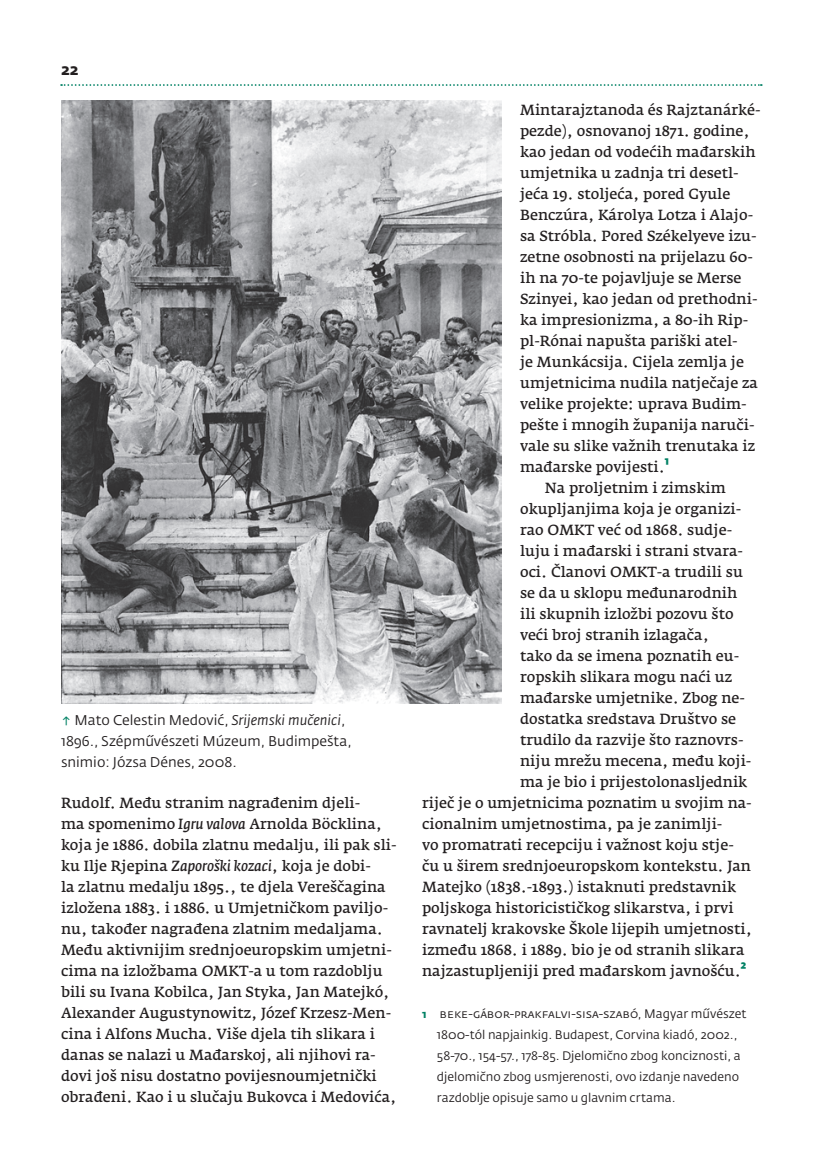
<style>
.page{position:relative;width:820px;height:1167px;background:#fff}
.page>*{position:absolute;margin:0;border:0;box-sizing:border-box;transform-origin:0 0}
.t1{font:700 15.75px "Fedra Sans Std";color:#231f20}
.t2{font:600 14.53px/21px "Fedra Serif A Std";color:#231f20}
.t3{font:14px/21px "Fedra Sans Std";color:#231f20}
.t4{font:12.25px/21px "Fedra Sans Std";color:#231f20}
.s1{color:#008164}
.s2{font-style:italic}
.s3{font-family:"Fedra Sans Std";font-weight:700;font-size:17.5px;color:#008164}
.s4{font-weight:700;font-size:11.03px;color:#008164}
</style>
<div class="page">
<svg style="left:61px;top:84px;width:700px;height:2px"></svg>
<img style="left:61px;top:101px;width:440px;height:602px">
<p class="t1" style="left:61px;top:60px;width:19px">22</p>
<p class="t3" style="left:61px;top:709px;width:292px"><span class="s1">↑</span> Mato Celestin Medović, <span class="s2">Srijemski mučenici</span>,<br>1896., Szépművészeti Múzeum, Budimpešta, snimio: Józsa Dénes, 2008.</p>
<p class="t2" style="left:61px;top:793px;width:337px">Rudolf. Među stranim nagrađenim djeli-<br>ma spomenimo <span class="s2">Igru valova</span> Arnolda Böcklina, koja je 1886. dobila zlatnu medalju, ili pak sli&shy;ku Ilje Rjepina <span class="s2">Zaporoški kozaci</span>, koja je dobi-<br>la zlatnu medalju 1895., te djela Vereščagina izložena 1883. i 1886. u Umjetničkom paviljo&shy;nu, također nagrađena zlatnim medaljama.<br>Među aktivnijim srednjoeuropskim umjetni&shy;cima na izložbama OMKT-a u tom razdoblju bili su Ivana Kobilca, Jan Styka, Jan Matejkó, Alexander Augustynowitz, Józef Krzesz-Men&shy;cina i Alfons Mucha. Više djela tih slikara i danas se nalazi u Mađarskoj, ali njihovi ra&shy;dovi još nisu dostatno povijesnoumjetnički obrađeni. Kao i u slučaju Bukovca i Medovića,</p>
<p class="t2" style="left:520px;top:100px;width:242px">Mintarajztanoda és Rajztanárké-</p>
<p class="t2" style="left:520px;top:121px;width:231px">pezde), osnovanoj 1871. godine,</p>
<p class="t2" style="left:520px;top:142px;width:237px">kao jedan od vodećih mađarskih</p>
<p class="t2" style="left:520px;top:163px;width:220px">umjetnika u zadnja tri desetl-</p>
<p class="t2" style="left:520px;top:184px;width:212px">jeća 19. stoljeća, pored Gyule</p>
<p class="t2" style="left:520px;top:205px;width:234px">Benczúra, Károlya Lotza i Alajo-</p>
<p class="t2" style="left:520px;top:226px;width:238px">sa Stróbla. Pored Székelyeve izu-</p>
<p class="t2" style="left:520px;top:247px;width:234px">zetne osobnosti na prijelazu 60-</p>
<p class="t2" style="left:520px;top:268px;width:223px">ih na 70-te pojavljuje se Merse</p>
<p class="t2" style="left:520px;top:289px;width:239px">Szinyei, kao jedan od prethodni-</p>
<p class="t2" style="left:520px;top:310px;width:230px">ka impresionizma, a 80-ih Rip-</p>
<p class="t2" style="left:520px;top:331px;width:219px">pl-Rónai napušta pariški atel-</p>
<p class="t2" style="left:520px;top:352px;width:225px">je Munkácsija. Cijela zemlja je</p>
<p class="t2" style="left:520px;top:373px;width:239px">umjetnicima nudila natječaje za</p>
<p class="t2" style="left:520px;top:394px;width:228px">velike projekte: uprava Budim-</p>
<p class="t2" style="left:520px;top:415px;width:236px">pešte i mnogih županija naruči-</p>
<p class="t2" style="left:520px;top:436px;width:236px">vale su slike važnih trenutaka iz</p>
<p class="t2" style="left:520px;top:457px;width:150px">mađarske povijesti.<span class="s3">1</span></p>
<p class="t2" style="left:545px;top:478px;width:182px">Na proljetnim i zimskim</p>
<p class="t2" style="left:520px;top:499px;width:223px">okupljanjima koja je organizi-</p>
<p class="t2" style="left:520px;top:520px;width:214px">rao OMKT već od 1868. sudje-</p>
<p class="t2" style="left:520px;top:541px;width:224px">luju i mađarski i strani stvara-</p>
<p class="t2" style="left:520px;top:562px;width:224px">oci. Članovi OMKT-a trudili su</p>
<p class="t2" style="left:520px;top:583px;width:219px">se da u sklopu međunarodnih</p>
<p class="t2" style="left:520px;top:604px;width:215px">ili skupnih izložbi pozovu što</p>
<p class="t2" style="left:520px;top:625px;width:190px">veći broj stranih izlagača,</p>
<p class="t2" style="left:520px;top:646px;width:221px">tako da se imena poznatih eu-</p>
<p class="t2" style="left:520px;top:667px;width:214px">ropskih slikara mogu naći uz</p>
<p class="t2" style="left:520px;top:688px;width:226px">mađarske umjetnike. Zbog ne-</p>
<p class="t2" style="left:520px;top:709px;width:217px">dostatka sredstava Društvo se</p>
<p class="t2" style="left:520px;top:730px;width:225px">trudilo da razvije što raznovrs-</p>
<p class="t2" style="left:520px;top:751px;width:233px">niju mrežu mecena, među koji-</p>
<p class="t2" style="left:520px;top:772px;width:229px">ma je bio i prijestolonasljednik</p>
<p class="t2" style="left:422px;top:793px;width:331px">riječ je o umjetnicima poznatim u svojim na&shy;cionalnim umjetnostima, pa je zanimlji-<br>vo promatrati recepciju i važnost koju stje&shy;ču u širem srednjoeuropskom kontekstu. Jan Matejko (1838.-1893.) istaknuti predstavnik poljskoga historicističkog slikarstva, i prvi ravnatelj krakovske Škole lijepih umjetnosti, između 1868. i 1889. bio je od stranih slikara najzastupljeniji pred mađarskom javnošću.<span class="s3">2</span></p>
<p class="t4" style="left:437px;top:1003px;width:311px;text-indent:-15px"><span class="s4">1</span> BEKE-GÁBOR-PRAKFALVI-SISA-SZABÓ, Magyar művészet 1800-tól napjainkig. Budapest, Corvina kiadó, 2002., 58-70., 154-57., 178-85. Djelomično zbog konciznosti, a djelomično zbog usmjerenosti, ovo izdanje navedeno razdoblje opisuje samo u glavnim crtama.</p>
</div>
